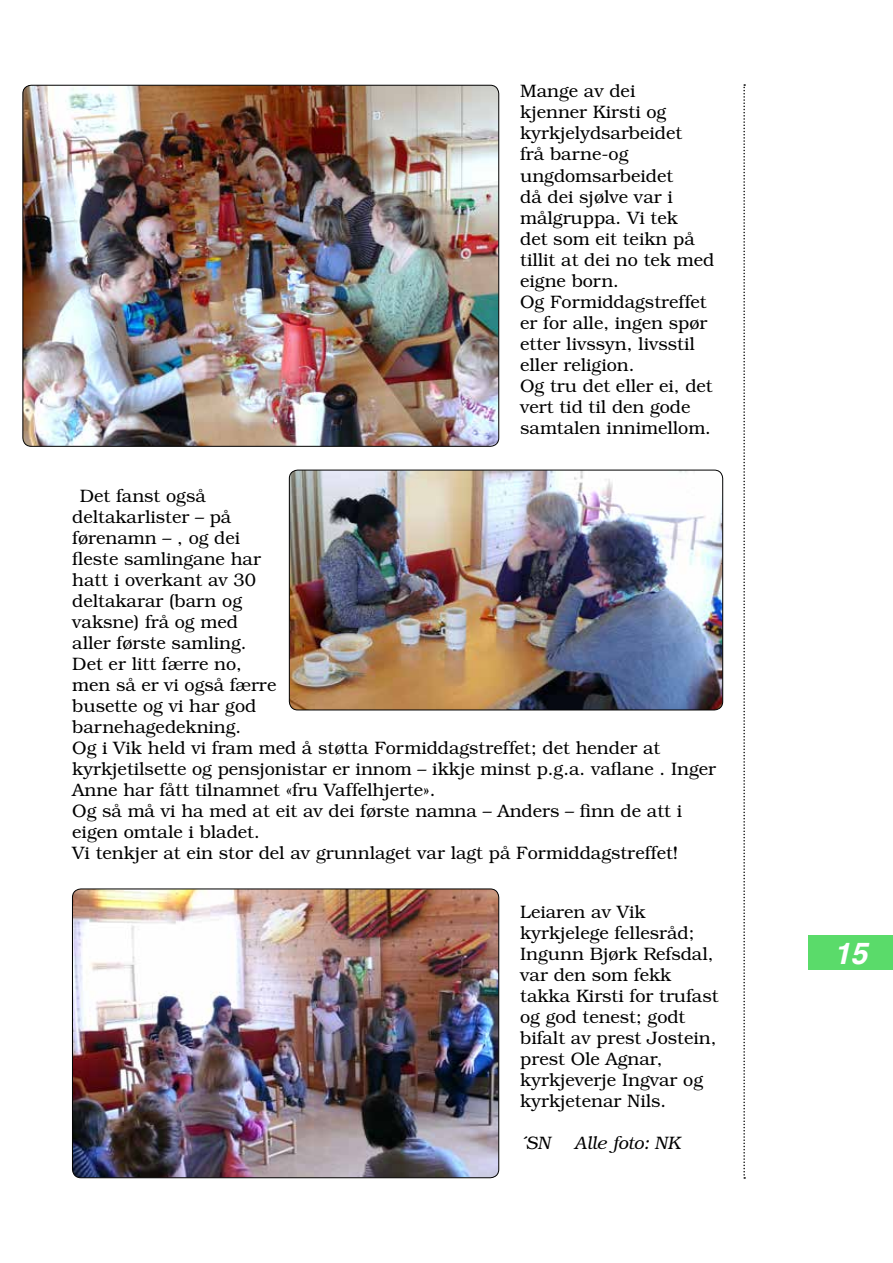
<style>
.page{position:relative;width:893px;height:1263px;background:#fff}
.page>*{position:absolute;margin:0;border:0;box-sizing:border-box;transform-origin:0 0}
.t1{font:italic 700 30px "Helvetica";color:#fff}
.t2{font:300 18px/21px "Bookman Std";color:#000}
.t3{font:italic 300 18px "Bookman Std";color:#000}
</style>
<div class="page">
<svg style="left:743px;top:84px;width:2px;height:1095px"></svg>
<div style="left:808px;top:935px;width:85px;height:34px;background:#5adb6a"></div>
<img style="left:72px;top:889px;width:427px;height:289px">
<div style="left:72px;top:889px;width:427px;height:289px;border:1px solid #000;border-radius:9px"></div>
<img style="left:23px;top:85px;width:476px;height:361px">
<img style="left:289px;top:470px;width:434px;height:240px">
<div style="left:289px;top:470px;width:434px;height:240px;border:1px solid #000;border-radius:9px"></div>
<p class="t2" style="left:520px;top:81px;width:196px">Mange av dei<br>kjenner Kirsti og kyrkjelydsarbeidet<br>frå barne-og ungdomsarbeidet<br>då dei sjølve var i målgruppa. Vi tek<br>det som eit teikn på tillit at dei no tek med eigne born.<br>Og Formiddagstreffet er for alle, ingen spør etter livssyn, livsstil eller religion.<br>Og tru det eller ei, det vert tid til den gode samtalen innimellom.</p>
<p class="t2" style="left:72px;top:485px;width:645px;text-indent:8px">Det fanst også<br>deltakarlister – på<br>førenamn – , og dei<br>fleste samlingane har<br>hatt i overkant av 30<br>deltakarar (barn og<br>vaksne) frå og med<br>aller første samling.<br>Det er litt færre no,<br>men så er vi også færre<br>busette og vi har god<br>barnehagedekning.<br>Og i Vik held vi fram med å støtta Formiddagstreffet; det hender at kyrkjetilsette og pensjonistar er innom – ikkje minst p.g.a. vaflane . Inger<br>Anne har fått tilnamnet «fru Vaffelhjerte».<br>Og så må vi ha med at eit av dei første namna – Anders – finn de att i eigen omtale i bladet.<br>Vi tenkjer at ein stor del av grunnlaget var lagt på Formiddagstreffet!</p>
<p class="t2" style="left:520px;top:902px;width:200px">Leiaren av Vik kyrkjelege fellesråd;<br>Ingunn Bjørk Refsdal, var den som fekk takka Kirsti for trufast og god tenest; godt bifalt av prest Jostein, prest Ole Agnar, kyrkjeverje Ingvar og kyrkjetenar Nils.</p>
<p class="t3" style="left:520px;top:1133px;width:32px">´SN</p>
<p class="t3" style="left:574px;top:1133px;width:108px">Alle foto: NK</p>
<h1 class="t1" style="left:834px;top:928px;width:35px">15</h1>
</div>
